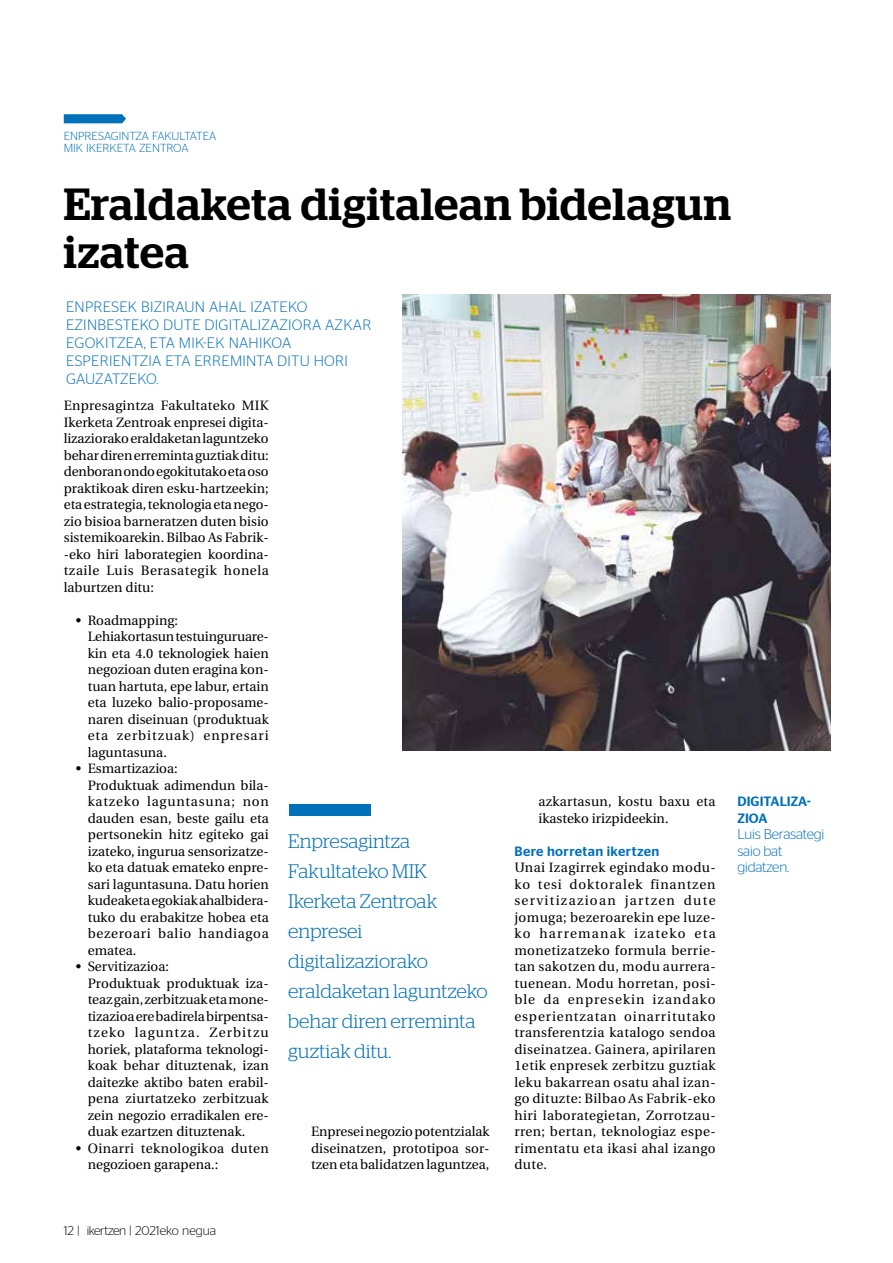
<style>
.page{position:relative;width:893px;height:1263px;background:#fff}
.page>*{position:absolute;margin:0;border:0;box-sizing:border-box;transform-origin:0 0}
.t1{font:500 45px/48px "Stag";letter-spacing:.02em;color:#000}
.t2{font:300 19.5px/30px "Stag";color:#0070ba}
.t3{font:300 15px/18px "Stag Sans";letter-spacing:.02em;color:#0070ba}
.t4{font:300 14.25px/16.5px "Stag Sans";letter-spacing:-.015em;color:#0070ba}
.t5{font:13.5px/16.5px "Utopia";color:#000}
.t6{font:13.5px/16.5px "Utopia";letter-spacing:.025em;color:#000}
.t7{font:500 13.5px/16.5px "Stag Sans";letter-spacing:.015em;color:#0070ba}
.t8{font:300 12.75px "Stag Sans";letter-spacing:-.01em;color:#000}
.t9{font:300 11.7px/11.4px "Stag Sans";color:#0070ba}
</style>
<div class="page">
<svg style="left:63px;top:114px;width:63px;height:10px"></svg>
<img style="left:403px;top:295px;width:427px;height:456px">
<div style="left:289px;top:804px;width:82px;height:12px;background:#0070ba"></div>
<p class="t9" style="left:64px;top:130px;width:154px">ENPRESAGINTZA FAKULTATEA<br>MIK IKERKETA ZENTROA</p>
<h1 class="t1" style="left:64px;top:180px;width:669px">Eraldaketa digitalean bidelagun izatea</h1>
<p class="t3" style="left:66px;top:297px;width:307px">ENPRESEK BIZIRAUN AHAL IZATEKO<br>EZINBESTEKO DUTE DIGITALIZAZIORA AZKAR<br>EGOKITZEA, ETA MIK-EK NAHIKOA<br>ESPERIENTZIA ETA ERREMINTA DITU HORI<br>GAUZATZEKO.</p>
<p class="t5" style="left:64px;top:398px;width:207px;text-align:justify">Enpresagintza Fakultateko MIK Ikerketa Zentroak enpresei digita&shy;lizaziorako eraldaketan laguntzeko behar diren erreminta guztiak ditu: denboran ondo egokitutako eta oso praktikoak diren esku-hartzeekin; eta estrategia, teknologia eta nego&shy;zio bisioa barneratzen duten bisio sistemikoarekin. Bilbao As Fabrik--eko hiri laborategien koordina&shy;tzaile Luis Berasategik honela laburtzen ditu:</p>
<p class="t5" style="left:88px;top:612px;width:183px;text-indent:-12px">• Roadmapping:<br>Lehiakortasun testuinguruare&shy;kin eta 4.0 teknologiek haien negozioan duten eragina kon&shy;tuan hartuta, epe labur, ertain eta luzeko balio-proposame&shy;naren diseinuan (produktuak eta zerbitzuak) enpresari laguntasuna.</p>
<p class="t5" style="left:88px;top:761px;width:182px;text-indent:-12px">• Esmartizazioa:<br>Produktuak adimendun bila&shy;katzeko laguntasuna; non dauden esan, beste gailu eta pertsonekin hitz egiteko gai izateko, ingurua sensorizatze&shy;ko eta datuak emateko enpre&shy;sari laguntasuna. Datu horien kudeaketa egokiak ahalbidera&shy;tuko du erabakitze hobea eta bezeroari balio handiagoa ematea.</p>
<p class="t5" style="left:88px;top:959px;width:183px;text-indent:-12px">• Servitizazioa:<br>Produktuak produktuak iza&shy;teaz gain, zerbitzuak eta mone&shy;tizazioa ere badirela birpentsa&shy;tzeko laguntza. Zerbitzu horiek, plataforma teknologi&shy;koak behar dituztenak, izan daitezke aktibo baten erabil&shy;pena ziurtatzeko zerbitzuak zein negozio erradikalen ere&shy;duak ezartzen dituztenak.</p>
<p class="t6" style="left:88px;top:1140px;width:182px;text-indent:-12px">• Oinarri teknologikoa duten negozioen garapena.:</p>
<p class="t5" style="left:538px;top:794px;width:179px">azkartasun, kostu baxu eta ikasteko irizpideekin.</p>
<p class="t7" style="left:514px;top:843px;width:146px">Bere horretan ikertzen</p>
<p class="t5" style="left:514px;top:860px;width:203px;text-align:justify">Unai Izagirrek egindako modu&shy;ko tesi doktoralek finantzen servitizazioan jartzen dute jomuga; bezeroarekin epe luze&shy;ko harremanak izateko eta monetizatzeko formula berrie&shy;tan sakotzen du, modu aurrera&shy;tuenean. Modu horretan, posi&shy;ble da enpresekin izandako esperientzatan oinarritutako transferentzia katalogo sendoa diseinatzea. Gainera, apirilaren 1etik enpresek zerbitzu guztiak leku bakarrean osatu ahal izan&shy;go dituzte: Bilbao As Fabrik-eko hiri laborategietan, Zorrotzau&shy;rren; bertan, teknologiaz espe&shy;rimentatu eta ikasi ahal izango dute.</p>
<p class="t7" style="left:737px;top:793px;width:75px">DIGITALIZA-<br>ZIOA</p>
<p class="t4" style="left:737px;top:826px;width:88px">Luis Berasategi saio bat gidatzen.</p>
<h2 class="t2" style="left:288px;top:826px;width:201px">Enpresagintza<br>Fakultateko MIK<br>Ikerketa Zentroak enpresei digitalizaziorako eraldaketan laguntzeko behar diren erreminta guztiak ditu.</h2>
<p class="t5" style="left:311px;top:1124px;width:180px;text-align:justify">Enpresei negozio potentzialak diseinatzen, prototipoa sor&shy;tzen eta balidatzen laguntzea,</p>
<p class="t8" style="left:64px;top:1223px;width:154px">12 | ikertzen | 2021eko negua</p>
</div>
